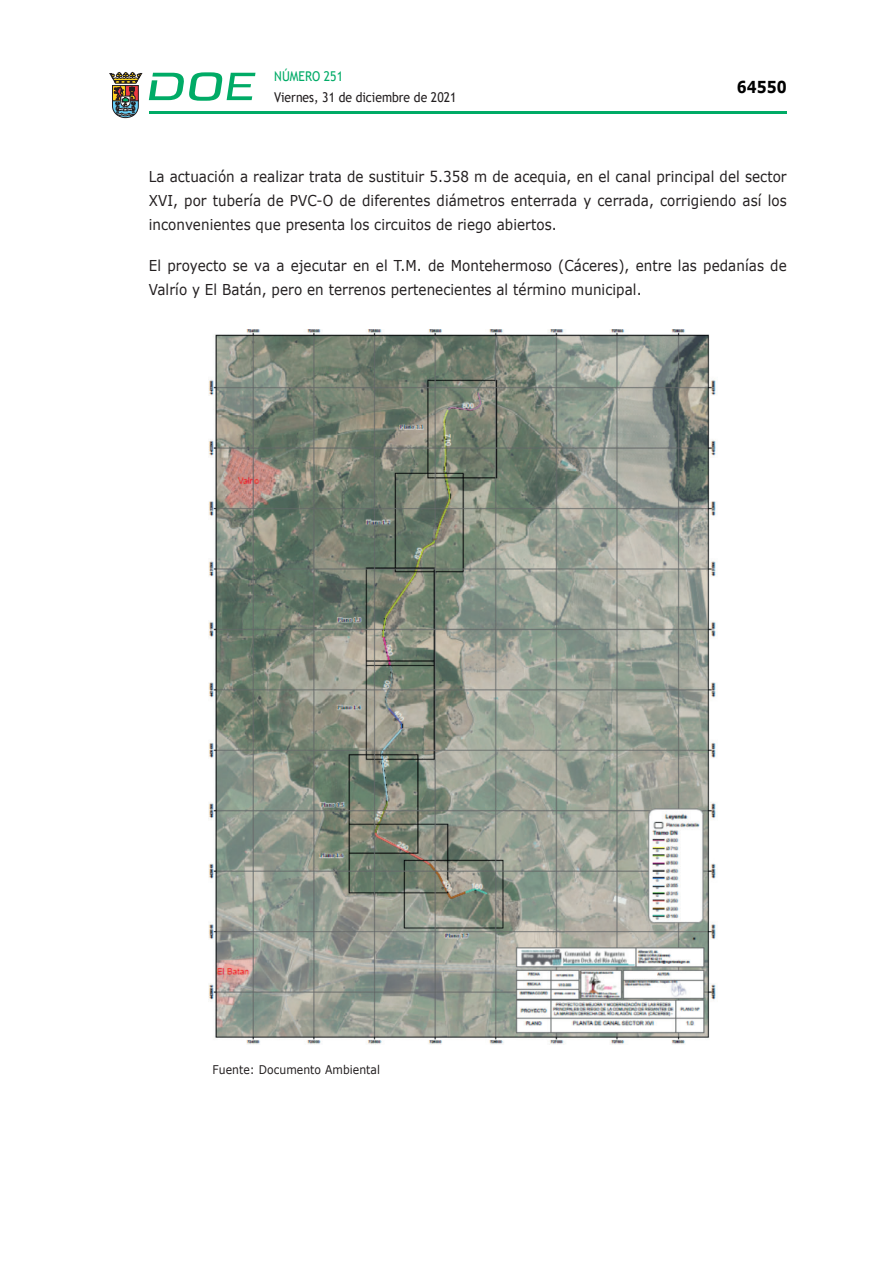
<style>
.page{position:relative;width:893px;height:1263px;background:#fff}
.page>*{position:absolute;margin:0;border:0;box-sizing:border-box;transform-origin:0 0}
.t1{font:700 16.5px "Verdana";color:#000;scale:.85 1}
.CUERPO_DE_TEXTO{font:15px/24px "Verdana";letter-spacing:.005em;color:#231f20;text-align:justify;scale:.9 1}
.t2{font:13.5px "Trebuchet MS";color:#231f20;scale:.9 1}
.t3{font:13.5px "Trebuchet MS";color:#00ab67;scale:.9 1}
.CUERPO_DE_TEXTO-2{font:12px "Verdana";letter-spacing:.005em;color:#231f20;scale:.9 1}
</style>
<div class="page">
<hr style="left:149px;top:111px;width:638px;height:3px;background:#00ab66">
<svg style="left:109px;top:72px;width:33px;height:46px"></svg>
<svg style="left:149px;top:72px;width:106px;height:29px"></svg>
<img style="left:208px;top:329px;width:508px;height:715px">
<p class="t3" style="left:274px;top:67px;width:78px">NÚMERO 251</p>
<p class="t2" style="left:274px;top:88px;width:204px">Viernes, 31 de diciembre de 2021</p>
<p class="t1" style="left:737px;top:75px;width:60px">64550</p>
<p class="CUERPO_DE_TEXTO" style="left:149px;top:164px;width:710px">La actuación a realizar trata de sustituir 5.358 m de acequia, en el canal principal del sector XVI, por tubería de PVC-O de diferentes diámetros enterrada y cerrada, corrigiendo así los inconvenientes que presenta los circuitos de riego abiertos.</p>
<p class="CUERPO_DE_TEXTO" style="left:149px;top:253px;width:710px">El proyecto se va a ejecutar en el T.M. de Montehermoso (Cáceres), entre las pedanías de<br>Valrío y El Batán, pero en terrenos pertenecientes al término municipal.</p>
<p class="CUERPO_DE_TEXTO-2" style="left:213px;top:1061px;width:188px">Fuente: Documento Ambiental</p>
</div>
